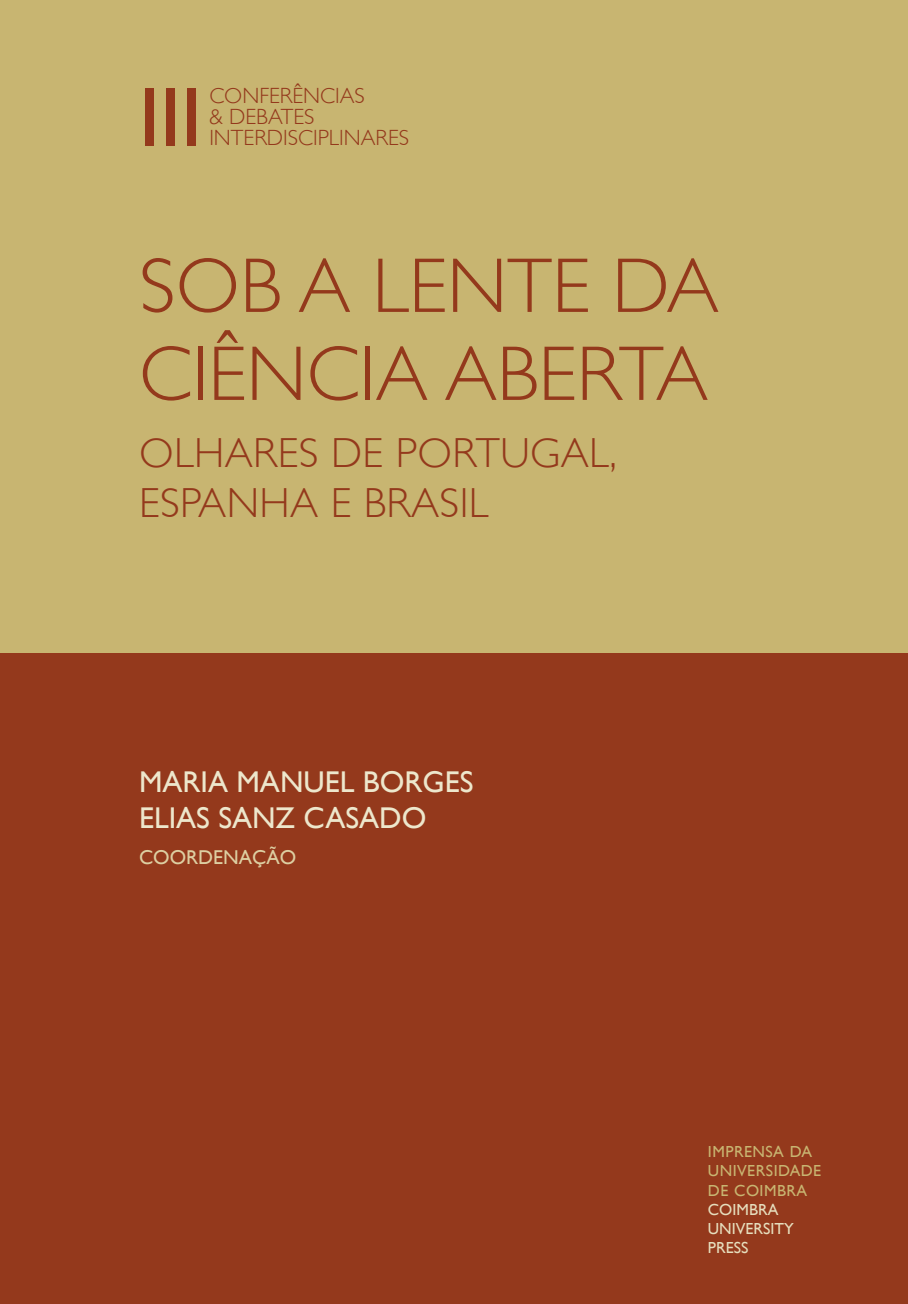
<style>
.page{position:relative;width:908px;height:1304px;background:#fff}
.page>*{position:absolute;margin:0;border:0;box-sizing:border-box;transform-origin:0 0}
.t1{font:84px "Gill Sans";color:#94391c}
.t2{font:300 78px/88px "Gill Sans";color:#94391c}
.t3{font:300 42px/50px "Gill Sans";letter-spacing:.01em;color:#94391c}
.t4{font:30px/36px "Gill Sans";color:#ede7cc}
.t5{font:300 22px/21px "Gill Sans";color:#94391c}
.t6{font:20px "Gill Sans";color:#ddcfa2}
.t7{font:16px/19.2px "Gill Sans";letter-spacing:.03em;color:#c8b571}
.t8{font:16px/19.2px "Gill Sans";color:#e6debd}
</style>
<div class="page">
<div style="left:0;top:0;width:907px;height:1304px;background:#94391c"></div>
<div style="left:0;top:0;width:907px;height:652px;background:#c8b571"></div>
<h1 class="t1" style="left:139px;top:69px;width:64px">III</h1>
<p class="t5" style="left:209px;top:86px;width:157px">CONFERÊNCIAS &amp; DEBATES</p>
<p class="t5" style="left:209px;top:128px;width:201px">INTERDISCIPLINARES</p>
<h2 class="t2" style="left:139px;top:242px;width:581px">SOB A LENTE DA<br>CIÊNCIA ABERTA</h2>
<h3 class="t3" style="left:139px;top:428px;width:479px">OLHARES DE PORTUGAL,<br>ESPANHA E BRASIL</h3>
<h3 class="t4" style="left:139px;top:763px;width:336px">MARIA MANUEL BORGES<br>ELIAS SANZ CASADO</h3>
<p class="t6" style="left:139px;top:845px;width:159px">COORDENAÇÃO</p>
<p class="t7" style="left:707px;top:1142px;width:115px">IMPRENSA DA<br>UNIVERSIDADE<br>DE COIMBRA</p>
<p class="t8" style="left:707px;top:1200px;width:87px">COIMBRA<br>UNIVERSITY<br>PRESS</p>
</div>
